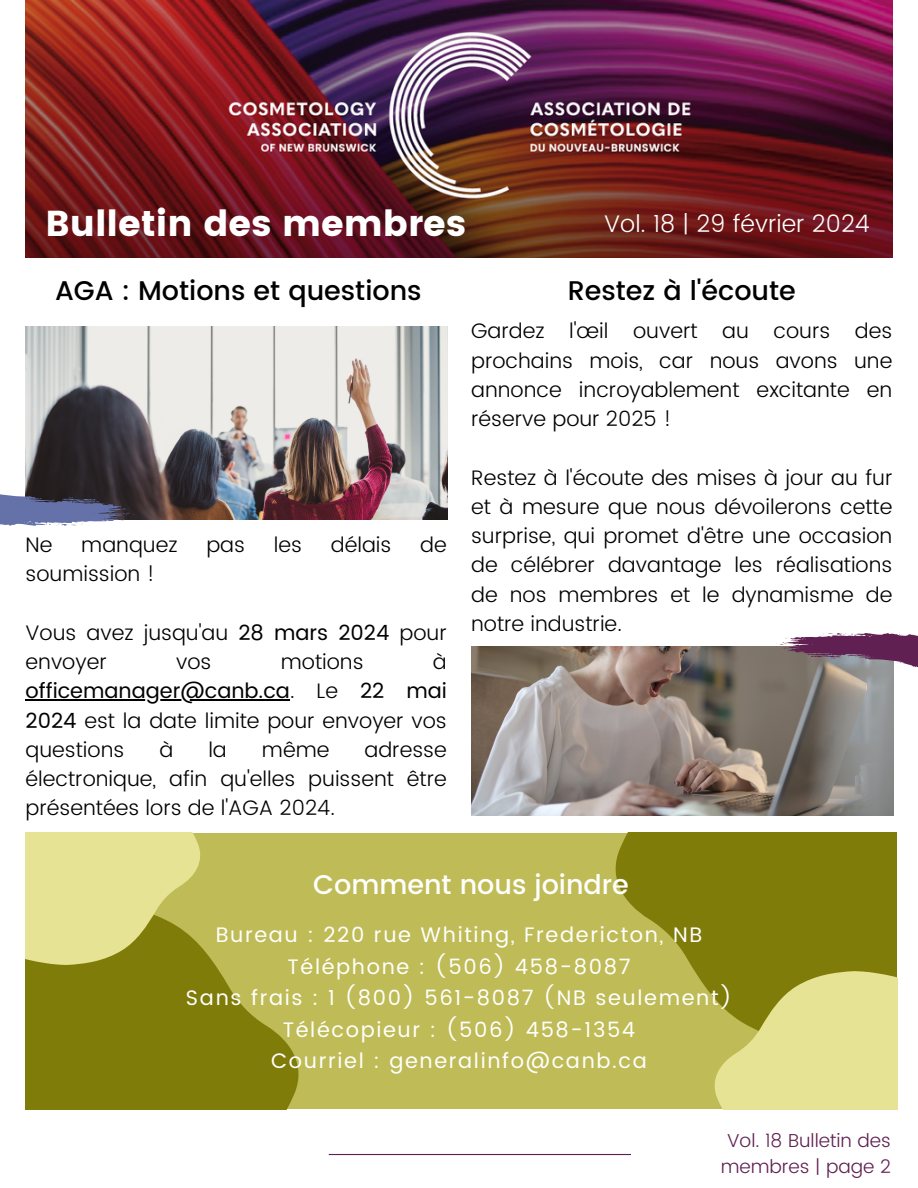
<style>
.page{position:relative;width:918px;height:1188px;background:#fff}
.page>*{position:absolute;margin:0;border:0;box-sizing:border-box;transform-origin:0 0}
.t1{font:36px "Poppins";color:#fff}
.t2{font:500 27px "Poppins";color:#000}
.t3{font:500 27px "Poppins";color:#fff}
.t4{font:300 24px "Poppins";color:#fff}
.t5{font:300 21px/29.2px "Poppins";color:#000;text-align:justify}
.t6{font:21px/31.5px "Poppins";letter-spacing:.08em;color:#fff;text-align:center}
.t7{font:300 18.75px/25.8px "Poppins";color:#602052;text-align:center}
.s1{font-weight:400}
</style>
<div class="page">
<hr style="left:329px;top:1154px;width:302px;height:1px;background:#602052">
<div style="left:26px;top:833px;width:870px;height:276px;background:#bfbc57"></div>
<svg style="left:26px;top:952px;width:273px;height:157px;background:#888414"></svg>
<svg style="left:615px;top:833px;width:282px;height:160px;background:#888514"></svg>
<svg style="left:710px;top:971px;width:187px;height:138px;background:#d3d17a"></svg>
<svg style="left:26px;top:833px;width:179px;height:132px;background:#d4d27b"></svg>
<img style="left:26px;top:327px;width:421px;height:192px">
<img style="left:26px;top:0;width:867px;height:258px">
<svg style="left:0;top:482px;width:134px;height:44px;background:#61647e"></svg>
<img style="left:471px;top:647px;width:422px;height:169px">
<hr style="left:26px;top:700px;width:264px;height:1px;background:#000">
<svg style="left:776px;top:633px;width:142px;height:39px;background:#84637a"></svg>
<h4 class="t1" style="left:46px;top:202px;width:422px">Bulletin des membres</h4>
<h4 class="t4" style="left:604px;top:209px;width:267px">Vol. 18 | 29 février 2024</h4>
<h4 class="t2" style="left:55px;top:275px;width:368px">AGA : Motions et questions</h4>
<p class="t5" style="left:26px;top:530px;width:28px">Ne</p>
<p class="t5" style="left:81px;top:530px;width:98px">manquez</p>
<p class="t5" style="left:206px;top:530px;width:40px">pas</p>
<p class="t5" style="left:274px;top:530px;width:30px">les</p>
<p class="t5" style="left:331px;top:530px;width:62px">délais</p>
<p class="t5" style="left:420px;top:530px;width:28px">de</p>
<p class="t5" style="left:26px;top:560px;width:131px">soumission !</p>
<p class="t5" style="left:26px;top:618px;width:423px">Vous avez jusqu'au <span class="s1">28 mars 2024</span> pour envoyer</p>
<p class="t5" style="left:176px;top:647px;width:37px">vos</p>
<p class="t5" style="left:281px;top:647px;width:84px">motions</p>
<p class="t5" style="left:433px;top:647px;width:15px">à</p>
<h4 class="t5" style="left:26px;top:677px;width:423px"><span class="s1">officemanager@canb.ca</span>. Le <span class="s1">22 mai 2024</span> est la date limite pour envoyer vos questions</h4>
<h4 class="t5" style="left:159px;top:735px;width:15px">à</h4>
<h4 class="t5" style="left:208px;top:735px;width:20px">la</h4>
<h4 class="t5" style="left:262px;top:735px;width:69px">même</h4>
<h4 class="t5" style="left:26px;top:735px;width:423px;text-indent:339px">adresse électronique, afin qu'elles puissent être présentées lors de l'AGA 2024.</h4>
<p class="t2" style="left:568px;top:275px;width:230px">Restez à l'écoute</p>
<p class="t5" style="left:471px;top:317px;width:423px">Gardez l'œil ouvert au cours des prochains mois, car nous avons une annonce incroyablement excitante en réserve pour 2025 !</p>
<p class="t5" style="left:471px;top:463px;width:423px">Restez à l'écoute des mises à jour au fur et à mesure que nous dévoilerons cette surprise, qui promet d'être une occasion de célébrer davantage les réalisations de nos membres et le dynamisme de notre industrie.</p>
<h2 class="t3" style="left:313px;top:869px;width:317px">Comment nous joindre</h2>
<p class="t6" style="left:186px;top:919px;width:547px">Bureau : 220 rue Whiting, Fredericton, NB Téléphone : (506) 458-8087<br>Sans frais : 1 (800) 561-8087 (NB seulement)<br>Télécopieur : (506) 458-1354<br>Courriel : generalinfo@canb.ca</p>
<p class="t7" style="left:721px;top:1127px;width:172px">Vol. 18 Bulletin des membres | page 2</p>
</div>
